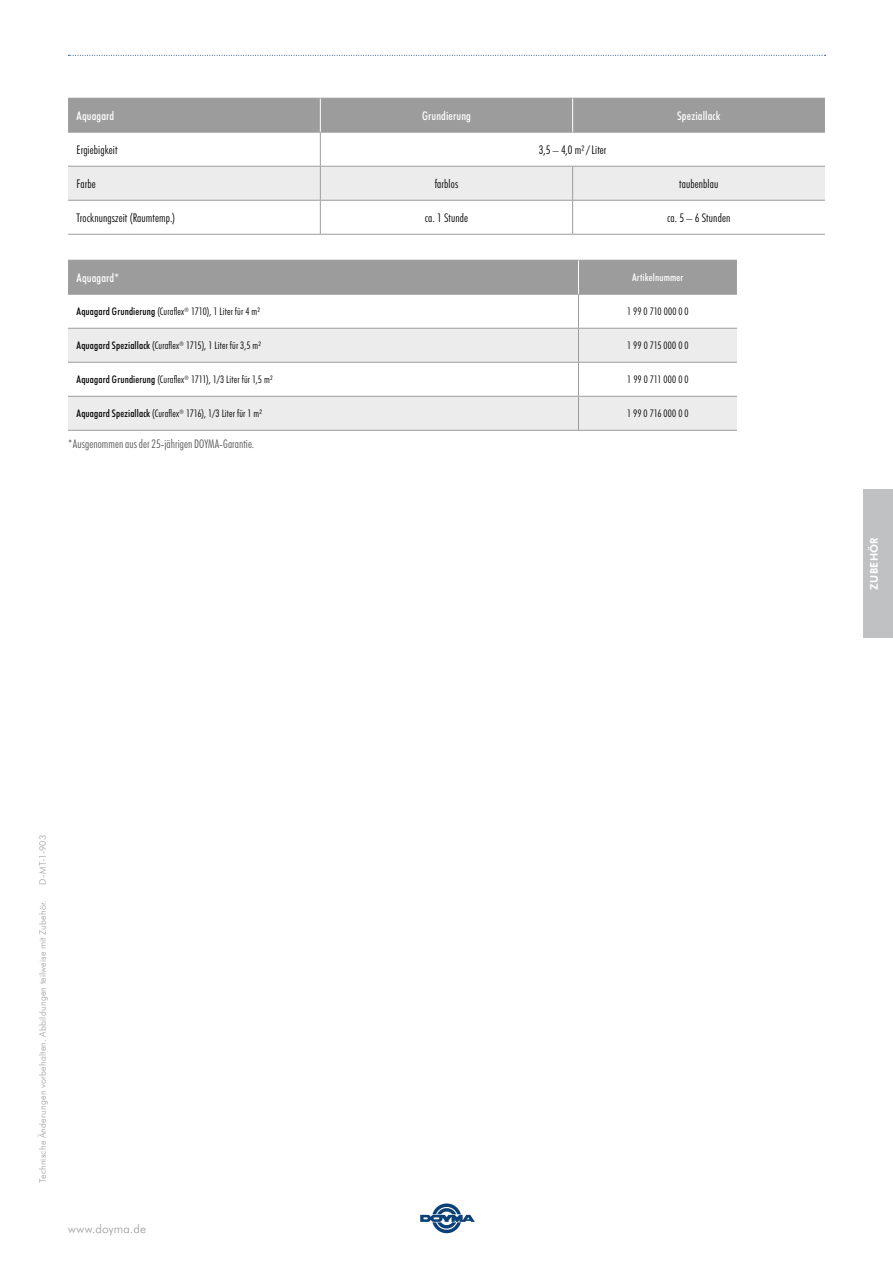
<style>
.page{position:relative;width:893px;height:1263px;background:#fff}
.page>*{position:absolute;margin:0;border:0;box-sizing:border-box;transform-origin:0 0}
.t1{font:300 condensed 12px "Futura BT";letter-spacing:.01em;color:#000}
.t2{font:300 condensed 12px "Futura BT";letter-spacing:.005em;color:#565655}
.t3{font:500 condensed 12px "Futura BT";letter-spacing:.01em;color:#fff}
.t4{font:300 12px "Futura BT";letter-spacing:.015em;color:#9c9c9d}
.t5{font:300 condensed 10.5px "Futura BT";letter-spacing:.02em;color:#000}
.t6{font:500 condensed 10.5px "Futura BT";letter-spacing:.015em;color:#fff}
.t7{font:700 10.5px "Futura BT";letter-spacing:.03em;color:#fff}
.t8{font:300 9px "Futura BT";letter-spacing:.02em;color:#9c9c9d}
.s1{font-weight:500}
</style>
<div class="page">
<svg style="left:420px;top:1203px;width:55px;height:30px"></svg>
<svg style="left:68px;top:55px;width:758px;height:1px"></svg>
<div style="left:68px;top:99px;width:757px;height:33px;background:#9c9c9d"></div>
<svg style="left:68px;top:133px;width:757px;height:101px"></svg>
<div style="left:68px;top:167px;width:757px;height:33px;background:#ececec"></div>
<hr style="left:68px;top:98px;width:252px;height:1px;background:#9c9c9d">
<hr style="left:320px;top:98px;width:253px;height:1px;background:#9c9c9d">
<hr style="left:573px;top:98px;width:252px;height:1px;background:#9c9c9d">
<hr style="left:68px;top:132px;width:252px;height:1px;background:#9c9c9d">
<hr style="left:320px;top:132px;width:253px;height:1px;background:#9c9c9d">
<hr style="left:320px;top:133px;width:1px;height:33px;background:#9c9c9d">
<hr style="left:573px;top:132px;width:252px;height:1px;background:#9c9c9d">
<hr style="left:320px;top:167px;width:1px;height:33px;background:#9c9c9d">
<hr style="left:572px;top:167px;width:1px;height:33px;background:#9c9c9d">
<hr style="left:320px;top:201px;width:1px;height:33px;background:#9c9c9d">
<hr style="left:572px;top:201px;width:1px;height:33px;background:#9c9c9d">
<hr style="left:68px;top:166px;width:252px;height:1px;background:#9c9c9d">
<hr style="left:320px;top:166px;width:253px;height:1px;background:#9c9c9d">
<hr style="left:573px;top:166px;width:252px;height:1px;background:#9c9c9d">
<hr style="left:68px;top:200px;width:252px;height:1px;background:#9c9c9d">
<hr style="left:320px;top:200px;width:253px;height:1px;background:#9c9c9d">
<hr style="left:573px;top:200px;width:252px;height:1px;background:#9c9c9d">
<hr style="left:68px;top:234px;width:252px;height:1px;background:#9c9c9d">
<hr style="left:320px;top:234px;width:253px;height:1px;background:#9c9c9d">
<hr style="left:573px;top:234px;width:252px;height:1px;background:#9c9c9d">
<hr style="left:320px;top:99px;width:1px;height:33px;background:#fff">
<hr style="left:572px;top:99px;width:1px;height:33px;background:#fff">
<div style="left:863px;top:489px;width:30px;height:149px;background:#c0c1c2"></div>
<div style="left:68px;top:261px;width:669px;height:33px;background:#9c9c9d"></div>
<svg style="left:68px;top:329px;width:669px;height:101px;fill:#ececec"></svg>
<hr style="left:68px;top:260px;width:510px;height:1px;background:#9c9c9d">
<hr style="left:578px;top:260px;width:159px;height:1px;background:#9c9c9d">
<hr style="left:68px;top:294px;width:510px;height:1px;background:#9c9c9d">
<hr style="left:578px;top:294px;width:159px;height:1px;background:#9c9c9d">
<hr style="left:578px;top:295px;width:1px;height:33px;background:#9c9c9d">
<hr style="left:68px;top:328px;width:510px;height:1px;background:#9c9c9d">
<hr style="left:578px;top:328px;width:159px;height:1px;background:#9c9c9d">
<hr style="left:578px;top:329px;width:1px;height:33px;background:#9c9c9d">
<hr style="left:68px;top:362px;width:510px;height:1px;background:#9c9c9d">
<hr style="left:578px;top:362px;width:159px;height:1px;background:#9c9c9d">
<hr style="left:578px;top:363px;width:1px;height:33px;background:#9c9c9d">
<hr style="left:68px;top:396px;width:510px;height:1px;background:#9c9c9d">
<hr style="left:578px;top:396px;width:159px;height:1px;background:#9c9c9d">
<hr style="left:578px;top:397px;width:1px;height:33px;background:#9c9c9d">
<hr style="left:68px;top:430px;width:510px;height:1px;background:#9c9c9d">
<hr style="left:578px;top:430px;width:159px;height:1px;background:#9c9c9d">
<hr style="left:578px;top:261px;width:1px;height:33px;background:#fff">
<p class="t3" style="left:77px;top:107px;width:39px">Aquagard</p>
<p class="t3" style="left:422px;top:107px;width:50px">Grundierung</p>
<p class="t3" style="left:677px;top:107px;width:45px">Speziallack</p>
<p class="t1" style="left:77px;top:141px;width:42px">Ergiebigkeit</p>
<p class="t1" style="left:539px;top:141px;width:69px">3,5 – 4,0 m²/Liter</p>
<p class="t1" style="left:77px;top:175px;width:21px">Farbe</p>
<p class="t1" style="left:435px;top:175px;width:25px">farblos</p>
<p class="t1" style="left:679px;top:175px;width:41px">taubenblau</p>
<p class="t1" style="left:77px;top:210px;width:100px">Trocknungszeit (Raumtemp.)</p>
<p class="t1" style="left:425px;top:210px;width:45px">ca. 1 Stunde</p>
<p class="t1" style="left:667px;top:210px;width:65px">ca. 5 – 6 Stunden</p>
<p class="t3" style="left:77px;top:269px;width:44px">Aquagard*</p>
<p class="t6" style="left:632px;top:270px;width:53px">Artikelnummer</p>
<p class="t5" style="left:77px;top:304px;width:185px"><span class="s1">Aquagard Grundierung</span> (Curaflex<sup>®</sup> 1710), 1 Liter für 4 m²</p>
<p class="t5" style="left:627px;top:304px;width:63px">1 99 0 710 000 0 0</p>
<p class="t5" style="left:77px;top:338px;width:186px"><span class="s1">Aquagard Speziallack</span> (Curaflex<sup>®</sup> 1715), 1 Liter für 3,5 m²</p>
<p class="t5" style="left:627px;top:338px;width:63px">1 99 0 715 000 0 0</p>
<p class="t5" style="left:77px;top:372px;width:198px"><span class="s1">Aquagard Grundierung</span> (Curaflex<sup>®</sup> 1711), 1/3 Liter für 1,5 m²</p>
<p class="t5" style="left:627px;top:372px;width:63px">1 99 0 711 000 0 0</p>
<p class="t5" style="left:77px;top:406px;width:187px"><span class="s1">Aquagard Speziallack</span> (Curaflex<sup>®</sup> 1716), 1/3 Liter für 1 m²</p>
<p class="t5" style="left:627px;top:406px;width:63px">1 99 0 716 000 0 0</p>
<p class="t2" style="left:68px;top:436px;width:188px">*Ausgenommen aus der 25-jährigen DOYMA-Garantie.</p>
<p class="t8" style="left:36px;top:884px;width:51px;rotate:-90deg">D-MT-1-903</p>
<p class="t8" style="left:36px;top:1183px;width:285px;rotate:-90deg">Technische Änderungen vorbehalten. Abbildungen teilweise mit Zubehör.</p>
<p class="t4" style="left:68px;top:1221px;width:79px">www.doyma.de</p>
<p class="t7" style="left:867px;top:590px;width:54px;rotate:-90deg">ZUBEHÖR</p>
</div>
